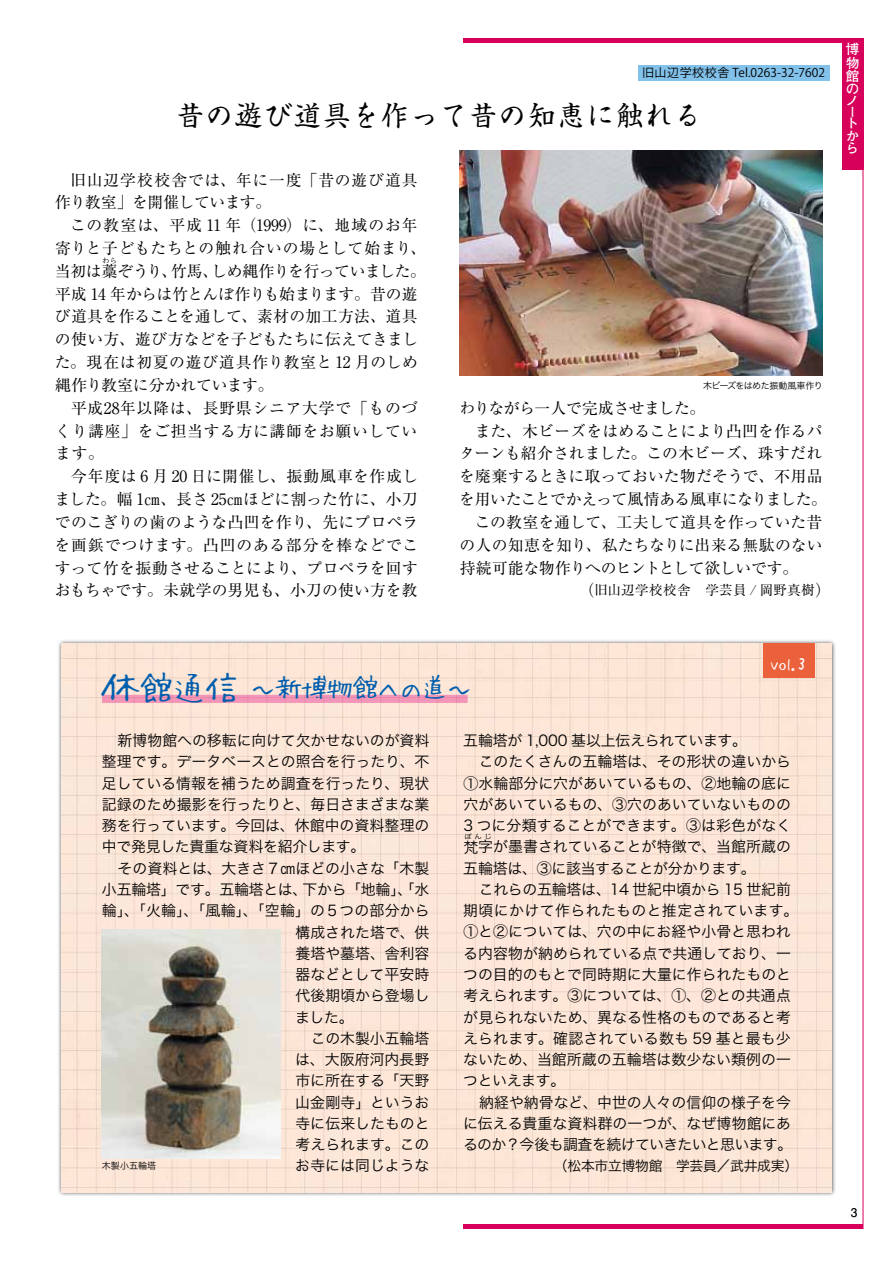
<style>
.page{position:relative;width:893px;height:1263px;background:#fff}
.page>*{position:absolute;margin:0;border:0;box-sizing:border-box;transform-origin:0 0}
.t1{font:27.6px "Shinsei Kai Pro CBSK1";letter-spacing:.06em;color:#000}
.t2{font:25.5px "Hui Font";letter-spacing:-.05em;color:#005ead}
.t3{font:19.2px "apricot Japanesefont";color:#fff}
.t4{font:15.75px/22.8px "Ryumin Pro";letter-spacing:.01em;color:#000;text-align:justify}
.t5{font:15.75px/22.8px "Ryumin Pro";letter-spacing:.04em;color:#000}
.t6{font:15.75px "Ryumin Pro";letter-spacing:-.02em;color:#000}
.t7{font:15.75px "Ryumin Pro";letter-spacing:-.015em;color:#000}
.t8{font:15.75px "Ryumin Pro";letter-spacing:-.025em;color:#000}
.t9{font:14.85px/21.3px "Hira Kaku Std N W3";color:#000;text-align:justify}
.t10{font:14.85px "Hira Kaku Std N W3";letter-spacing:-.04em;color:#000}
.t11{font:14.85px "Hira Kaku Std N W3";letter-spacing:.025em;color:#000}
.t12{font:14.85px "Hira Kaku Std N W3";letter-spacing:-.02em;color:#000}
.t13{font:13.8px "Hira Kaku Std N W3";letter-spacing:-.02em;color:#000}
.t14{font:13.5px "Ryumin Pr 6 N";letter-spacing:.03em;color:#000}
.t15{font:700 13.5px/12.3px "Futo Go B101 Pr 6 N";color:#fff}
.t16{font:12px "Koz Go Pro";color:#000}
.t17{font:700 12px "Futo Go B101 Pr 6 N";color:#000}
.t18{font:9px "Hira Kaku Pro W3";letter-spacing:-.06em;color:#000}
.t19{font:9px "Hira Kaku Pro W3";letter-spacing:-.02em;color:#000}
.t20{font:6.75px "Hira Kaku Std N W3";color:#000;scale:1.11 1}
.t21{font:6.75px "Ryumin Pro";color:#000;scale:1.11 1}
.s1{font-family:"Ryumin Pro";font-size:15.75px}
.s2{font-size:37.8px}
.s3{font-size:32.7px}
</style>
<div class="page">
<div style="left:57px;top:639px;width:779px;height:558px;background:#000;opacity:.75"></div>
<img style="left:62px;top:644px;width:769px;height:548px">
<div style="left:463px;top:38px;width:400px;height:5px;background:#d7005b"></div>
<hr style="left:463px;top:1225px;width:400px;height:4px;background:#d7005b">
<div style="left:842px;top:38px;width:21px;height:132px;background:#d7005b"></div>
<hr style="left:863px;top:38px;width:1px;height:1191px;background:#d7005b">
<div style="left:763px;top:644px;width:51px;height:34px;background:#eb613b"></div>
<img style="left:460px;top:151px;width:362px;height:225px">
<div style="left:638px;top:65px;width:191px;height:16px;background:#82c1ea"></div>
<div style="left:102px;top:695px;width:366px;height:8px;background:#f395b7"></div>
<img style="left:102px;top:929px;width:179px;height:229px">
<p class="t16" style="left:642px;top:65px;width:184px">旧山辺学校校舎 Tel.0263-32-7602</p>
<h1 class="t1" style="left:176px;top:94px;width:527px">昔の遊び道具を作って昔の知恵に触れる</h1>
<p class="t5" style="left:55px;top:167px;width:364px;text-indent:15px">旧山辺学校校舎では、年に一度「昔の遊び道具作り教室」を開催しています。</p>
<p class="t4" style="left:55px;top:213px;width:373px;text-align:center">この教室は、平成 11 年（1999）に、地域のお年<br>寄りと子どもたちとの触れ合いの場として始まり、当初は藁ぞうり、竹馬、しめ縄作りを行っていました。</p>
<p class="t21" style="left:102px;top:255px;width:15px">わら</p>
<p class="t4" style="left:55px;top:281px;width:365px">平成 14 年からは竹とんぼ作りも始まります。昔の遊び道具を作ることを通して、素材の加工方法、道具の使い方、遊び方などを子どもたちに伝えてきました。現在は初夏の遊び道具作り教室と 12 月のしめ縄作り教室に分かれています。</p>
<p class="t4" style="left:55px;top:395px;width:364px;text-indent:16px">平成28年以降は、長野県シニア大学で「ものづくり講座」をご担当する方に講師をお願いしています。</p>
<p class="t4" style="left:54px;top:464px;width:365px;text-indent:16px">今年度は 6 月 20 日に開催し、振動風車を作成しました。幅 1㎝、長さ 25㎝ほどに割った竹に、小刀でのこぎりの歯のような凸凹を作り、先にプロペラを画鋲でつけます。凸凹のある部分を棒などでこすって竹を振動させることにより、プロペラを回すおもちゃです。未就学の男児も、小刀の使い方を教</p>
<p class="t18" style="left:703px;top:377px;width:121px">木ビーズをはめた振動風車作り</p>
<p class="t8" style="left:459px;top:395px;width:247px">わりながら一人で完成させました。</p>
<p class="t4" style="left:475px;top:418px;width:349px">また、木ビーズをはめることにより凸凹を作るパ</p>
<p class="t4" style="left:459px;top:441px;width:365px">ターンも紹介されました。この木ビーズ、珠すだれ</p>
<p class="t4" style="left:459px;top:464px;width:365px">を廃棄するときに取っておいた物だそうで、不用品</p>
<p class="t6" style="left:459px;top:487px;width:369px">を用いたことでかえって風情ある風車になりました。</p>
<p class="t4" style="left:475px;top:509px;width:349px">この教室を通して、工夫して道具を作っていた昔</p>
<p class="t4" style="left:459px;top:532px;width:365px">の人の知恵を知り、私たちなりに出来る無駄のない</p>
<p class="t7" style="left:460px;top:555px;width:340px">持続可能な物作りへのヒントとして欲しいです。</p>
<p class="t14" style="left:579px;top:580px;width:254px"><span class="s1">（</span>旧山辺学校校舎　学芸員 / 岡野真樹<span class="s1">）</span></p>
<p class="t15" style="left:846px;top:43px;width:14px">博物館のノートから</p>
<h2 class="t2" style="left:102px;top:671px;width:372px"><span class="s2">休</span><span class="s3">館通信</span> ～新博物館への道～</h2>
<p class="t3" style="left:771px;top:655px;width:37px">vol.3</p>
<p class="t9" style="left:102px;top:730px;width:329px;text-indent:16px">新博物館への移転に向けて欠かせないのが資料整理です。データベースとの照合を行ったり、不足している情報を補うため調査を行ったり、現状記録のため撮影を行ったりと、毎日さまざまな業務を行っています。今回は、休館中の資料整理の中で発見した貴重な資料を紹介します。</p>
<p class="t9" style="left:118px;top:857px;width:313px">その資料とは、大きさ７㎝ほどの小さな「木製</p>
<p class="t9" style="left:102px;top:878px;width:329px">小五輪塔」です。五輪塔とは、下から「地輪」、「水</p>
<p class="t9" style="left:102px;top:900px;width:329px">輪」、「火輪」、「風輪」、「空輪」の５つの部分から</p>
<p class="t9" style="left:295px;top:921px;width:136px">構成された塔で、供</p>
<p class="t9" style="left:295px;top:942px;width:136px">養塔や墓塔、舎利容</p>
<p class="t9" style="left:295px;top:963px;width:136px">器などとして平安時</p>
<p class="t9" style="left:295px;top:985px;width:136px">代後期頃から登場し</p>
<p class="t9" style="left:295px;top:1006px;width:60px">ました。</p>
<p class="t9" style="left:311px;top:1027px;width:120px">この木製小五輪塔</p>
<p class="t9" style="left:295px;top:1049px;width:136px">は、大阪府河内長野</p>
<p class="t9" style="left:295px;top:1070px;width:136px">市に所在する「天野</p>
<p class="t9" style="left:295px;top:1091px;width:136px">山金剛寺」というお</p>
<p class="t9" style="left:295px;top:1112px;width:136px">寺に伝来したものと</p>
<p class="t9" style="left:295px;top:1134px;width:136px">考えられます。この</p>
<p class="t9" style="left:295px;top:1155px;width:136px">お寺には同じような</p>
<p class="t19" style="left:102px;top:1158px;width:56px">木製小五輪塔</p>
<p class="t9" style="left:463px;top:730px;width:285px">五輪塔が 1,000 基以上伝えられています。</p>
<p class="t9" style="left:479px;top:751px;width:314px">このたくさんの五輪塔は、その形状の違いから</p>
<p class="t9" style="left:463px;top:772px;width:329px">①水輪部分に穴があいているもの、②地輪の底に</p>
<p class="t9" style="left:463px;top:793px;width:329px">穴があいているもの、③穴のあいていないものの</p>
<p class="t9" style="left:463px;top:815px;width:329px">3 つに分類することができます。③は彩色がなく</p>
<p class="t9" style="left:463px;top:836px;width:329px">梵字が墨書されていることが特徴で、当館所蔵の</p>
<p class="t20" style="left:465px;top:831px;width:26px">ぼんじ</p>
<p class="t12" style="left:463px;top:857px;width:294px">五輪塔は、③に該当することが分かります。</p>
<p class="t9" style="left:479px;top:878px;width:313px">これらの五輪塔は、14 世紀中頃から 15 世紀前</p>
<p class="t11" style="left:463px;top:899px;width:337px">期頃にかけて作られたものと推定されています。</p>
<p class="t9" style="left:463px;top:921px;width:329px">①と②については、穴の中にお経や小骨と思われ</p>
<p class="t9" style="left:463px;top:942px;width:329px">る内容物が納められている点で共通しており、一</p>
<p class="t9" style="left:463px;top:963px;width:329px">つの目的のもとで同時期に大量に作られたものと</p>
<p class="t9" style="left:463px;top:985px;width:329px">考えられます。③については、①、②との共通点</p>
<p class="t9" style="left:463px;top:1006px;width:329px">が見られないため、異なる性格のものであると考</p>
<p class="t9" style="left:463px;top:1027px;width:329px">えられます。確認されている数も 59 基と最も少</p>
<p class="t9" style="left:463px;top:1049px;width:329px">ないため、当館所蔵の五輪塔は数少ない類例の一</p>
<p class="t9" style="left:463px;top:1070px;width:104px">つといえます。</p>
<p class="t9" style="left:479px;top:1091px;width:313px">納経や納骨など、中世の人々の信仰の様子を今</p>
<p class="t9" style="left:463px;top:1112px;width:330px">に伝える貴重な資料群の一つが、なぜ博物館にあ</p>
<p class="t10" style="left:463px;top:1133px;width:331px">るのか？今後も調査を続けていきたいと思います。</p>
<p class="t13" style="left:554px;top:1155px;width:246px">（松本市立博物館　学芸員／武井成実）</p>
<p class="t17" style="left:851px;top:1202px;width:8px">3</p>
</div>
